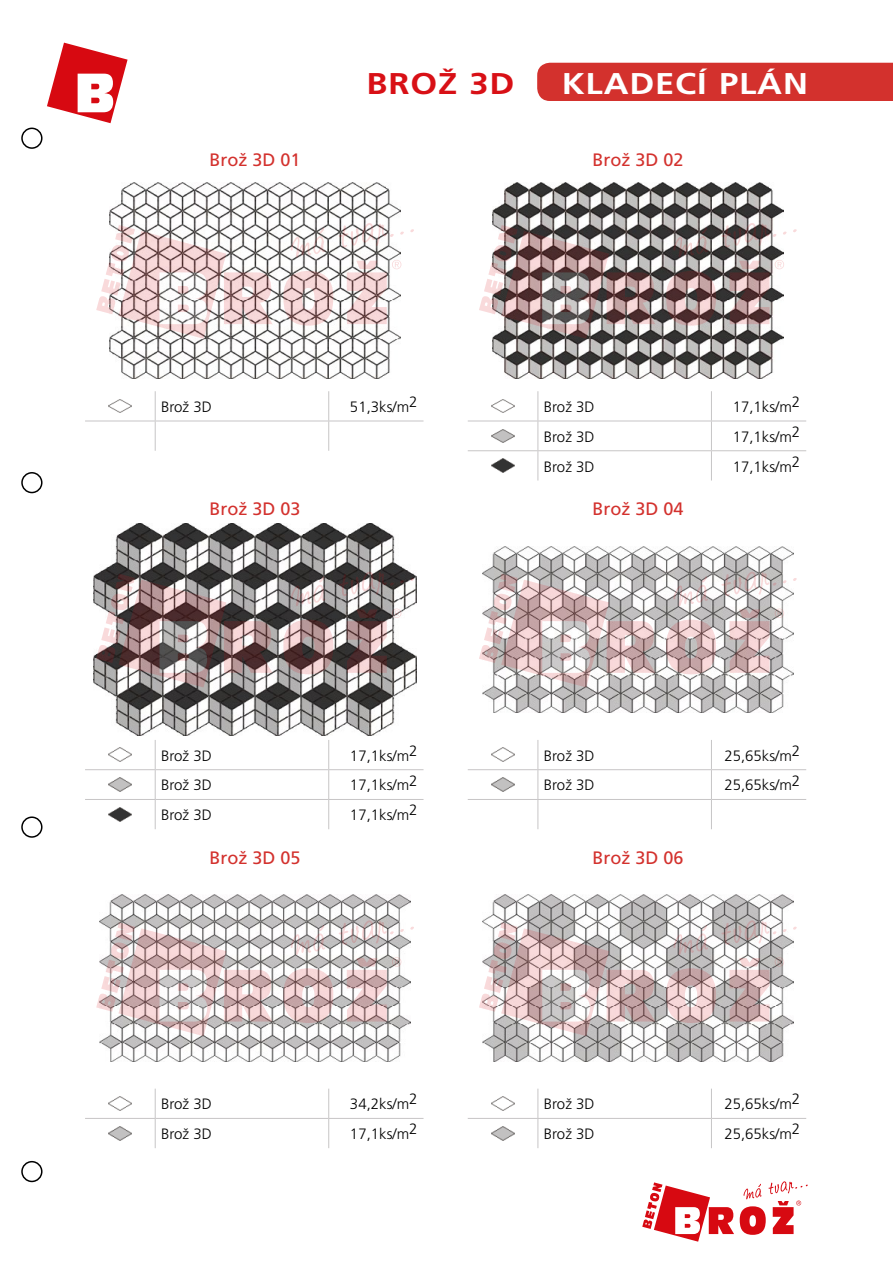
<style>
.page{position:relative;width:893px;height:1263px;background:#fff}
.page>*{position:absolute;margin:0;border:0;box-sizing:border-box;transform-origin:0 0}
.t1{font:700 30px "Frutiger CE";letter-spacing:.025em;color:#fff;scale:1.15 1}
.t2{font:700 30px "Frutiger CE";letter-spacing:.025em;color:#d81016;scale:1.15 1}
.t3{font:18px "Frutiger CE";color:#d3312d}
.t4{font:300 15px "Frutiger CE";color:#000}
</style>
<div class="page">
<div style="left:537px;top:63px;width:356px;height:38px;background:#d3312d"></div>
<div style="left:21px;top:128px;width:22px;height:21px;border:2px solid #000;border-radius:50%"></div>
<div style="left:21px;top:472px;width:22px;height:21px;border:2px solid #000;border-radius:50%"></div>
<div style="left:21px;top:816px;width:22px;height:22px;border:2px solid #000;border-radius:50%"></div>
<div style="left:21px;top:1161px;width:22px;height:21px;border:2px solid #000;border-radius:50%"></div>
<svg style="left:642px;top:1182px;width:92px;height:60px"></svg>
<svg style="left:740px;top:1181px;width:68px;height:54px"></svg>
<svg style="left:47px;top:43px;width:81px;height:80px"></svg>
<hr style="left:155px;top:391px;width:1px;height:30px;background:#c7c5c6">
<hr style="left:328px;top:391px;width:1px;height:30px;background:#c7c5c6">
<hr style="left:85px;top:421px;width:70px;height:1px;background:#c7c5c6">
<hr style="left:155px;top:421px;width:174px;height:1px;background:#c7c5c6">
<hr style="left:155px;top:421px;width:1px;height:30px;background:#c7c5c6">
<hr style="left:329px;top:421px;width:94px;height:1px;background:#c7c5c6">
<hr style="left:328px;top:421px;width:1px;height:30px;background:#c7c5c6">
<img style="left:109px;top:399px;width:23px;height:14px">
<img style="left:109px;top:183px;width:292px;height:196px">
<svg style="left:96px;top:225px;width:177px;height:114px"></svg>
<svg style="left:283px;top:223px;width:131px;height:103px"></svg>
<hr style="left:538px;top:391px;width:1px;height:30px;background:#c7c5c6">
<hr style="left:711px;top:391px;width:1px;height:30px;background:#c7c5c6">
<hr style="left:468px;top:421px;width:70px;height:1px;background:#c7c5c6">
<hr style="left:538px;top:421px;width:173px;height:1px;background:#c7c5c6">
<hr style="left:711px;top:421px;width:95px;height:1px;background:#c7c5c6">
<hr style="left:468px;top:450px;width:70px;height:1px;background:#c7c5c6">
<hr style="left:538px;top:450px;width:173px;height:1px;background:#c7c5c6">
<svg style="left:538px;top:421px;width:1px;height:59px"></svg>
<hr style="left:711px;top:450px;width:95px;height:1px;background:#c7c5c6">
<svg style="left:711px;top:421px;width:1px;height:59px"></svg>
<img style="left:491px;top:399px;width:23px;height:14px">
<img style="left:491px;top:429px;width:23px;height:14px">
<img style="left:491px;top:459px;width:23px;height:14px">
<img style="left:492px;top:183px;width:292px;height:196px">
<svg style="left:479px;top:225px;width:176px;height:114px"></svg>
<svg style="left:666px;top:223px;width:131px;height:103px"></svg>
<hr style="left:85px;top:769px;width:70px;height:1px;background:#c7c5c6">
<hr style="left:155px;top:769px;width:174px;height:1px;background:#c7c5c6">
<hr style="left:329px;top:769px;width:94px;height:1px;background:#c7c5c6">
<hr style="left:85px;top:799px;width:70px;height:1px;background:#c7c5c6">
<hr style="left:155px;top:799px;width:174px;height:1px;background:#c7c5c6">
<svg style="left:155px;top:740px;width:1px;height:89px"></svg>
<hr style="left:329px;top:799px;width:94px;height:1px;background:#c7c5c6">
<svg style="left:328px;top:740px;width:1px;height:89px"></svg>
<img style="left:109px;top:748px;width:23px;height:13px">
<img style="left:109px;top:778px;width:23px;height:13px">
<img style="left:109px;top:808px;width:23px;height:13px">
<img style="left:93px;top:523px;width:324px;height:213px">
<svg style="left:96px;top:574px;width:177px;height:113px;background:#938585"></svg>
<svg style="left:283px;top:571px;width:131px;height:103px"></svg>
<hr style="left:468px;top:769px;width:70px;height:1px;background:#c7c5c6">
<hr style="left:538px;top:769px;width:173px;height:1px;background:#c7c5c6">
<hr style="left:711px;top:769px;width:95px;height:1px;background:#c7c5c6">
<hr style="left:468px;top:799px;width:70px;height:1px;background:#c7c5c6">
<hr style="left:538px;top:799px;width:173px;height:1px;background:#c7c5c6">
<svg style="left:538px;top:740px;width:1px;height:89px"></svg>
<hr style="left:711px;top:799px;width:95px;height:1px;background:#c7c5c6">
<svg style="left:711px;top:740px;width:1px;height:89px"></svg>
<img style="left:491px;top:748px;width:23px;height:13px">
<img style="left:491px;top:778px;width:23px;height:13px">
<img style="left:482px;top:546px;width:311px;height:166px">
<svg style="left:479px;top:574px;width:176px;height:113px"></svg>
<svg style="left:666px;top:571px;width:131px;height:103px"></svg>
<hr style="left:85px;top:1118px;width:70px;height:1px;background:#c7c5c6">
<hr style="left:155px;top:1118px;width:174px;height:1px;background:#c7c5c6">
<svg style="left:155px;top:1089px;width:1px;height:59px"></svg>
<hr style="left:329px;top:1118px;width:94px;height:1px;background:#c7c5c6">
<svg style="left:328px;top:1089px;width:1px;height:59px"></svg>
<img style="left:109px;top:1096px;width:23px;height:14px">
<img style="left:109px;top:1126px;width:23px;height:14px">
<img style="left:100px;top:895px;width:311px;height:166px">
<svg style="left:96px;top:922px;width:177px;height:114px"></svg>
<svg style="left:283px;top:920px;width:131px;height:103px"></svg>
<hr style="left:468px;top:1118px;width:70px;height:1px;background:#c7c5c6">
<hr style="left:538px;top:1118px;width:173px;height:1px;background:#c7c5c6">
<svg style="left:538px;top:1089px;width:1px;height:59px"></svg>
<hr style="left:711px;top:1118px;width:95px;height:1px;background:#c7c5c6">
<svg style="left:711px;top:1089px;width:1px;height:59px"></svg>
<img style="left:491px;top:1096px;width:23px;height:14px">
<img style="left:491px;top:1126px;width:23px;height:14px">
<img style="left:482px;top:895px;width:311px;height:166px">
<svg style="left:479px;top:922px;width:176px;height:114px"></svg>
<svg style="left:666px;top:920px;width:131px;height:103px"></svg>
<p class="t3" style="left:210px;top:150px;width:93px">Brož 3D 01</p>
<h1 class="t2" style="left:366px;top:66px;width:130px">BROŽ 3D</h1>
<h1 class="t1" style="left:562px;top:66px;width:216px">KLADECÍ PLÁN</h1>
<p class="t3" style="left:592px;top:150px;width:93px">Brož 3D 02</p>
<p class="t4" style="left:161px;top:398px;width:52px">Brož 3D</p>
<p class="t4" style="left:350px;top:398px;width:69px">51,3ks/m2</p>
<p class="t4" style="left:544px;top:398px;width:52px">Brož 3D</p>
<p class="t4" style="left:733px;top:398px;width:69px">17,1ks/m2</p>
<p class="t4" style="left:544px;top:428px;width:52px">Brož 3D</p>
<p class="t4" style="left:733px;top:428px;width:69px">17,1ks/m2</p>
<p class="t4" style="left:544px;top:458px;width:52px">Brož 3D</p>
<p class="t4" style="left:733px;top:458px;width:69px">17,1ks/m2</p>
<p class="t3" style="left:210px;top:499px;width:93px">Brož 3D 03</p>
<p class="t3" style="left:592px;top:499px;width:93px">Brož 3D 04</p>
<p class="t4" style="left:161px;top:747px;width:52px">Brož 3D</p>
<p class="t4" style="left:350px;top:747px;width:69px">17,1ks/m2</p>
<p class="t4" style="left:161px;top:777px;width:52px">Brož 3D</p>
<p class="t4" style="left:350px;top:777px;width:69px">17,1ks/m2</p>
<p class="t4" style="left:161px;top:806px;width:52px">Brož 3D</p>
<p class="t4" style="left:350px;top:806px;width:69px">17,1ks/m2</p>
<p class="t4" style="left:544px;top:747px;width:52px">Brož 3D</p>
<p class="t4" style="left:724px;top:747px;width:77px">25,65ks/m2</p>
<p class="t4" style="left:544px;top:777px;width:52px">Brož 3D</p>
<p class="t4" style="left:724px;top:777px;width:77px">25,65ks/m2</p>
<p class="t3" style="left:210px;top:847px;width:93px">Brož 3D 05</p>
<p class="t3" style="left:592px;top:847px;width:93px">Brož 3D 06</p>
<p class="t4" style="left:161px;top:1096px;width:52px">Brož 3D</p>
<p class="t4" style="left:350px;top:1096px;width:69px">34,2ks/m2</p>
<p class="t4" style="left:161px;top:1125px;width:52px">Brož 3D</p>
<p class="t4" style="left:350px;top:1125px;width:69px">17,1ks/m2</p>
<p class="t4" style="left:544px;top:1096px;width:52px">Brož 3D</p>
<p class="t4" style="left:724px;top:1096px;width:77px">25,65ks/m2</p>
<p class="t4" style="left:544px;top:1125px;width:52px">Brož 3D</p>
<p class="t4" style="left:724px;top:1125px;width:77px">25,65ks/m2</p>
</div>
